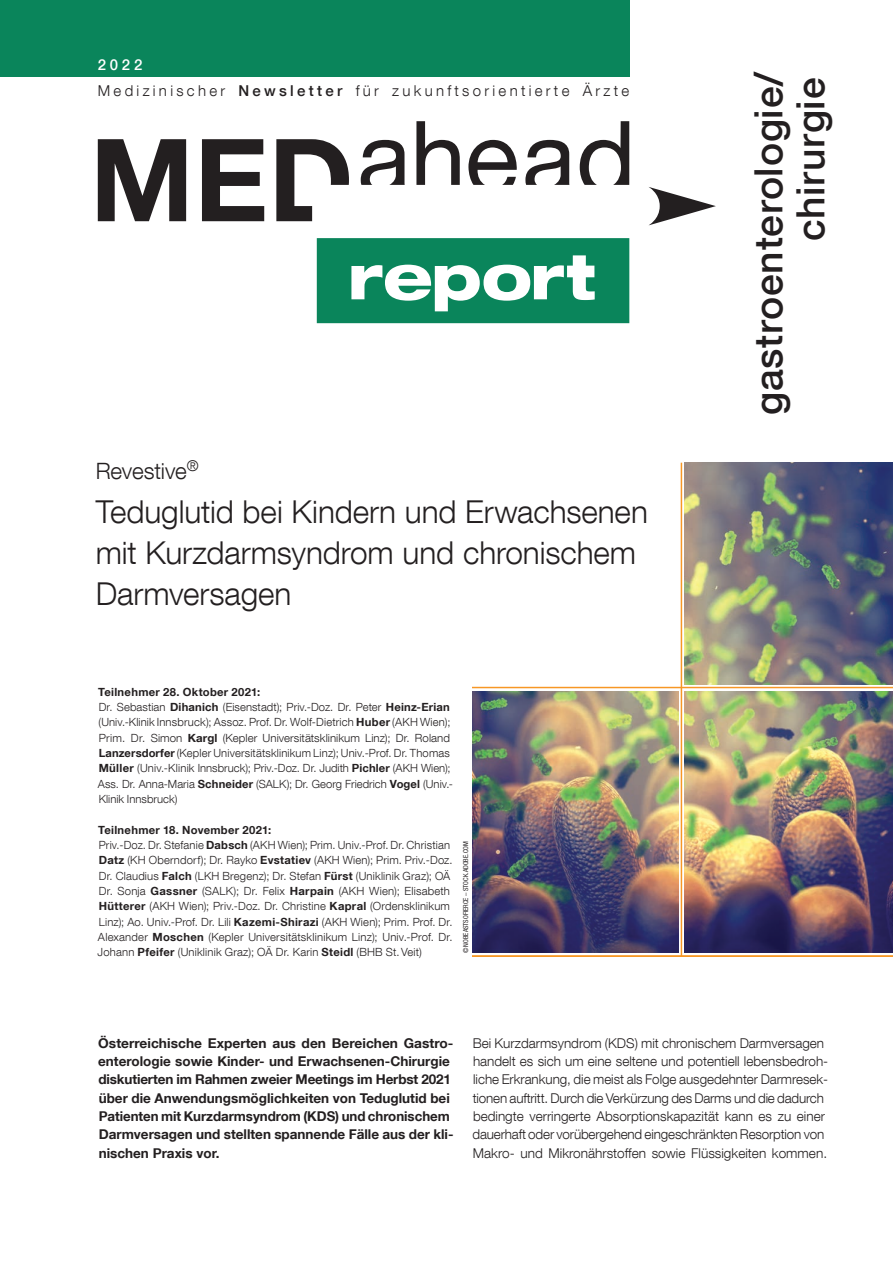
<style>
.page{position:relative;width:893px;height:1263px;background:#fff}
.page>*{position:absolute;margin:0;border:0;box-sizing:border-box;transform-origin:0 0}
.t1{font:500 39px/42px "Helvetica Neue LT Com";letter-spacing:.02em;color:#231f20;text-align:right}
.t2{font:300 31.5px/40.5px "Helvetica Neue LT Com";letter-spacing:-.005em;color:#231f20}
.t3{font:300 22.5px "Helvetica Neue LT Com";letter-spacing:-.01em;color:#231f20}
.t4{font:300 15px "Helvetica Neue LT Com";letter-spacing:.22em;color:#231f20}
.t5{font:500 15px "Helvetica Neue LT Com";color:#fff}
.t6{font:300 13.5px/18.3px "Helvetica Neue LT Com";color:#231f20}
.t7{font:700 13.5px/18.3px "Helvetica Neue LT Com";color:#231f20}
.t8{font:300 11.25px/15.3px "Helvetica Neue LT Com";letter-spacing:.015em;color:#231f20}
.t9{font:condensed 6.75px "Helvetica Neue LT Com";color:#231f20}
.s1{font-weight:500}
.s2{font-weight:700}
</style>
<div class="page">
<div style="left:0;top:0;width:629px;height:77px;background:#0a855b"></div>
<svg style="left:649px;top:187px;width:67px;height:38px"></svg>
<svg style="left:98px;top:139px;width:88px;height:82px"></svg>
<svg style="left:202px;top:139px;width:62px;height:82px"></svg>
<svg style="left:276px;top:139px;width:73px;height:82px"></svg>
<svg style="left:361px;top:140px;width:44px;height:45px"></svg>
<svg style="left:416px;top:121px;width:44px;height:64px"></svg>
<svg style="left:468px;top:140px;width:49px;height:45px"></svg>
<svg style="left:525px;top:140px;width:44px;height:45px"></svg>
<svg style="left:580px;top:121px;width:49px;height:64px"></svg>
<div style="left:317px;top:238px;width:312px;height:85px;background:#0a855b;border:2px solid #0a855b"></div>
<svg style="left:351px;top:255px;width:244px;height:56px"></svg>
<hr style="left:472px;top:955px;width:421px;height:2px;background:#f79725">
<img style="left:472px;top:691px;width:206px;height:262px">
<img style="left:685px;top:691px;width:208px;height:262px">
<hr style="left:681px;top:463px;width:1px;height:493px;background:#f79725">
<hr style="left:472px;top:687px;width:421px;height:1px;background:#f79725">
<img style="left:685px;top:463px;width:208px;height:221px">
<h3 class="t5" style="left:98px;top:56px;width:46px">2022</h3>
<h3 class="t4" style="left:98px;top:81px;width:533px">Medizinischer <span class="s1">Newsletter</span> für zukunftsorientierte Ärzte</h3>
<h3 class="t3" style="left:96px;top:457px;width:105px">Revestive<sup>®</sup></h3>
<h2 class="t2" style="left:96px;top:491px;width:554px">Teduglutid bei Kindern und Erwachsenen mit Kurzdarmsyndrom und chronischem<br>Darmversagen</h2>
<p class="t8" style="left:98px;top:684px;width:357px"><span class="s2">Teilnehmer 28. Oktober 2021:<br></span>Dr. Sebastian <span class="s2">Dihanich</span> (Eisenstadt); Priv.-Doz. Dr. Peter <span class="s2">Heinz-Erian </span>(Univ.-Klinik Innsbruck); Assoz. Prof. Dr. Wolf-Dietrich <span class="s2">Huber</span> (AKH Wien); Prim. Dr. Simon <span class="s2">Kargl</span> (Kepler Universitätsklinikum Linz); Dr. Roland <span class="s2">Lanzersdorfer</span> (Kepler Universitätsklinikum Linz); Univ.-Prof. Dr. Thomas <span class="s2">Müller</span> (Univ.-Klinik Innsbruck); Priv.-Doz. Dr. Judith <span class="s2">Pichler</span> (AKH Wien); Ass. Dr. Anna-Maria <span class="s2">Schneider</span> (SALK); Dr. Georg Friedrich <span class="s2">Vogel</span> (Univ.- Klinik Innsbruck)</p>
<p class="t8" style="left:98px;top:822px;width:356px"><span class="s2">Teilnehmer 18. November 2021:<br></span>Priv.-Doz. Dr. Stefanie <span class="s2">Dabsch</span> (AKH Wien); Prim. Univ.-Prof. Dr. Christian <span class="s2">Datz</span> (KH Oberndorf); Dr. Rayko <span class="s2">Evstatiev</span> (AKH Wien); Prim. Priv.-Doz.<br>Dr. Claudius <span class="s2">Falch</span> (LKH Bregenz); Dr. Stefan <span class="s2">Fürst</span> (Uniklinik Graz); OÄ Dr. Sonja <span class="s2">Gassner</span> (SALK); Dr. Felix <span class="s2">Harpain</span> (AKH Wien); Elisabeth <span class="s2">Hütterer</span> (AKH Wien); Priv.-Doz. Dr. Christine <span class="s2">Kapral</span> (Ordensklinikum Linz); Ao. Univ.-Prof. Dr. Lili <span class="s2">Kazemi-Shirazi</span> (AKH Wien); Prim. Prof. Dr.<br>Alexander <span class="s2">Moschen</span> (Kepler Universitätsklinikum Linz); Univ.-Prof. Dr.<br>Johann <span class="s2">Pfeifer</span> (Uniklinik Graz); OÄ Dr. Karin <span class="s2">Steidl</span> (BHB St.Veit)</p>
<p class="t9" style="left:462px;top:953px;width:113px;rotate:-90deg">©NOBEASTSOFIERCE – STOCK.ADOBE.COM</p>
<h1 class="t1" style="left:747px;top:415px;width:346px;rotate:-90deg">gastroenterologie/ chirurgie</h1>
<p class="t7" style="left:98px;top:1033px;width:357px">Österreichische Experten aus den Bereichen Gastro&shy;enterologie sowie Kinder- und Erwachsenen-Chirurgie diskutierten im Rahmen zweier Meetings im Herbst 2021 über die Anwendungsmöglichkeiten von Teduglutid bei Patienten mit Kurzdarmsyndrom (KDS) und chronischem Darmversagen und stellten spannende Fälle aus der kli&shy;nischen Praxis vor.</p>
<p class="t6" style="left:472px;top:1033px;width:357px">Bei Kurzdarmsyndrom (KDS) mit chronischem Darmversagen handelt es sich um eine seltene und potentiell lebensbedroh&shy;liche Erkrankung, die meist als Folge ausgedehnter Darmresek&shy;tionen auftritt. Durch die Verkürzung des Darms und die dadurch bedingte verringerte Absorptionskapazität kann es zu einer dauerhaft oder vorübergehend eingeschränkten Resorption von Makro- und Mikronährstoffen sowie Flüssigkeiten kommen.</p>
</div>
